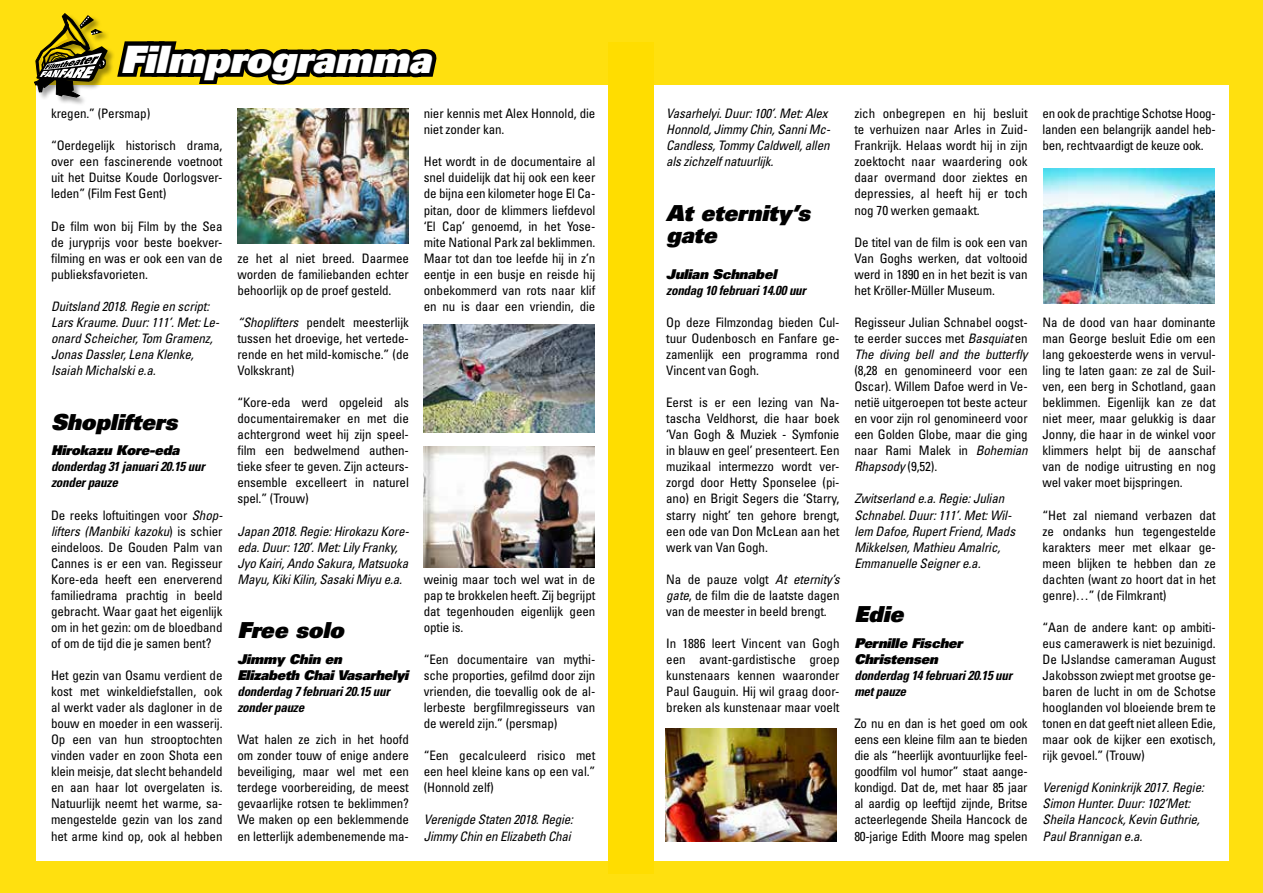
<style>
.page{position:relative;width:1263px;height:893px;background:#ffe00f}
.page>*{position:absolute;margin:0;border:0;box-sizing:border-box;transform-origin:0 0}
.t1{font:37.8px "Univers LT Std X Black Obl";color:#fff}
.t2{font:22.05px/22.5px "Univers LT Std X Black Obl";letter-spacing:-.005em;color:#000}
.t3{font:13.5px/16px "Univers LT Std X Black Obl";letter-spacing:-.015em;color:#000}
.t4{font:condensed 13.05px/16px "Univers LT Std";letter-spacing:-.01em;color:#000;text-align:justify}
.t5{font:italic condensed 13.05px/16px "Univers LT Std";letter-spacing:-.01em;color:#000}
.t6{font:italic 700 condensed 13.05px/16px "Univers LT Std";letter-spacing:-.02em;color:#000}
.s1{font-style:italic}
</style>
<div class="page">
<div style="left:36px;top:85px;width:1192px;height:775px;background:#fff"></div>
<div style="left:609px;top:42px;width:45px;height:832px;background:#fd0"></div>
<svg style="left:34px;top:14px;width:403px;height:99px"></svg>
<img style="left:238px;top:108px;width:170px;height:135px">
<img style="left:424px;top:446px;width:170px;height:121px">
<img style="left:424px;top:324px;width:170px;height:108px">
<img style="left:665px;top:728px;width:171px;height:113px">
<img style="left:1044px;top:168px;width:170px;height:135px">
<h1 class="t1" style="left:120px;top:34px;width:312px">Filmprogramma</h1>
<p class="t4" style="left:51px;top:105px;width:101px">kregen.” (Persmap)</p>
<p class="t4" style="left:51px;top:137px;width:173px">“Oerdegelijk historisch drama, over een fascinerende voetnoot uit het Duitse Koude Oorlogsver&shy;leden” (Film Fest Gent)</p>
<p class="t4" style="left:51px;top:218px;width:173px">De film won bij Film by the Sea de juryprijs voor beste boekver&shy;filming en was er ook een van de publieksfavorieten.</p>
<p class="t5" style="left:51px;top:298px;width:170px">Duitsland 2018. Regie en script:<br>Lars Kraume. Duur: 111’. Met: Le&shy;onard Scheicher, Tom Gramenz,<br>Jonas Dassler, Lena Klenke,<br>Isaiah Michalski e.a.</p>
<h2 class="t2" style="left:51px;top:410px;width:128px">Shoplifters</h2>
<p class="t3" style="left:51px;top:442px;width:130px">Hirokazu Kore-eda</p>
<p class="t6" style="left:51px;top:459px;width:155px">donderdag 31 januari 20.15 uur zonder pauze</p>
<p class="t4" style="left:51px;top:507px;width:173px">De reeks loftuitingen voor <span class="s1">Shop&shy;lifters (Manbiki kazoku</span>) is schier eindeloos. De Gouden Palm van Cannes is er een van. Regisseur Kore-eda heeft een enerverend familiedrama prachtig in beeld gebracht. Waar gaat het eigenlijk om in het gezin: om de bloedband of om de tijd die je samen bent?</p>
<p class="t4" style="left:51px;top:667px;width:173px">Het gezin van Osamu verdient de kost met winkeldiefstallen, ook al werkt vader als dagloner in de bouw en moeder in een wasserij.<br>Op een van hun strooptochten vinden vader en zoon Shota een klein meisje, dat slecht behandeld en aan haar lot overgelaten is.<br>Natuurlijk neemt het warme, sa&shy;mengestelde gezin van los zand het arme kind op, ook al hebben</p>
<p class="t4" style="left:424px;top:105px;width:173px">nier kennis met Alex Honnold, die niet zonder kan.</p>
<p class="t4" style="left:424px;top:154px;width:173px">Het wordt in de documentaire al snel duidelijk dat hij ook een keer de bijna een kilometer hoge El Ca&shy;pitan, door de klimmers liefdevol ‘El Cap’ genoemd, in het Yose&shy;mite National Park zal beklimmen.<br>Maar tot dan toe leefde hij in z’n eentje in een busje en reisde hij onbekommerd van rots naar klif en nu is daar een vriendin, die</p>
<p class="t4" style="left:237px;top:250px;width:173px">ze het al niet breed. Daarmee worden de familiebanden echter behoorlijk op de proef gesteld.</p>
<p class="t4" style="left:237px;top:314px;width:173px"><span class="s1">“Shoplifters</span> pendelt meesterlijk tussen het droevige, het vertede&shy;rende en het mild-komische.” (de Volkskrant)</p>
<p class="t4" style="left:237px;top:394px;width:173px">“Kore-eda werd opgeleid als documentairemaker en met die achtergrond weet hij zijn speel&shy;film een bedwelmend authen&shy;tieke sfeer te geven. Zijn acteurs&shy;ensemble excelleert in naturel spel.” (Trouw)</p>
<p class="t5" style="left:237px;top:523px;width:173px">Japan 2018. Regie: Hirokazu Kore&shy;eda. Duur: 120’. Met: Lily Franky, Jyo Kairi, Ando Sakura, Matsuoka Mayu, Kiki Kilin, Sasaki Miyu e.a.</p>
<h2 class="t2" style="left:237px;top:619px;width:108px">Free solo</h2>
<p class="t3" style="left:237px;top:651px;width:173px">Jimmy Chin en<br>Elizabeth Chai Vasarhelyi</p>
<p class="t6" style="left:237px;top:683px;width:154px">donderdag 7 februari 20.15 uur zonder pauze</p>
<p class="t4" style="left:237px;top:731px;width:173px">Wat halen ze zich in het hoofd om zonder touw of enige andere beveiliging, maar wel met een terdege voorbereiding, de meest gevaarlijke rotsen te beklimmen?<br>We maken op een beklemmende en letterlijk adembenemende ma-</p>
<p class="t4" style="left:424px;top:571px;width:173px">weinig maar toch wel wat in de pap te brokkelen heeft. Zij begrijpt dat tegenhouden eigenlijk geen optie is.</p>
<p class="t4" style="left:424px;top:651px;width:173px">“Een documentaire van mythi&shy;sche proporties, gefilmd door zijn vrienden, die toevallig ook de al&shy;lerbeste bergfilmregisseurs van de wereld zijn.” (persmap)</p>
<p class="t4" style="left:424px;top:747px;width:173px">“Een gecalculeerd risico met een heel kleine kans op een val.” (Honnold zelf)</p>
<p class="t5" style="left:424px;top:812px;width:151px">Verenigde Staten 2018. Regie:<br>Jimmy Chin en Elizabeth Chai</p>
<p class="t5" style="left:666px;top:105px;width:166px">Vasarhelyi. Duur: 100’. Met: Alex<br>Honnold, Jimmy Chin, Sanni Mc-<br>Candless, Tommy Caldwell, allen als zichzelf natuurlijk.</p>
<h2 class="t2" style="left:666px;top:202px;width:145px">At eternity’s gate</h2>
<p class="t3" style="left:666px;top:266px;width:112px">Julian Schnabel</p>
<p class="t6" style="left:666px;top:282px;width:141px">zondag 10 februari 14.00 uur</p>
<p class="t4" style="left:666px;top:314px;width:175px">Op deze Filmzondag bieden Cul&shy;tuur Oudenbosch en Fanfare ge&shy;zamenlijk een programma rond Vincent van Gogh.</p>
<p class="t4" style="left:666px;top:394px;width:175px">Eerst is er een lezing van Na&shy;tascha Veldhorst, die haar boek ‘Van Gogh &amp; Muziek - Symfonie in blauw en geel’ presenteert. Een muzikaal intermezzo wordt ver&shy;zorgd door Hetty Sponselee (pi&shy;ano) en Brigit Segers die ‘Starry, starry night’ ten gehore brengt, een ode van Don McLean aan het werk van Van Gogh.</p>
<p class="t4" style="left:666px;top:571px;width:175px">Na de pauze volgt <span class="s1">At eternity’s gate</span>, de film die de laatste dagen van de meester in beeld brengt.</p>
<p class="t4" style="left:666px;top:635px;width:175px">In 1886 leert Vincent van Gogh een avant-gardistische groep kunstenaars kennen waaronder Paul Gauguin. Hij wil graag door&shy;breken als kunstenaar maar voelt</p>
<p class="t4" style="left:854px;top:105px;width:175px">zich onbegrepen en hij besluit te verhuizen naar Arles in Zuid-Frankrijk. Helaas wordt hij in zijn zoektocht naar waardering ook daar overmand door ziektes en depressies, al heeft hij er toch nog 70 werken gemaakt.</p>
<p class="t4" style="left:854px;top:234px;width:175px">De titel van de film is ook een van Van Goghs werken, dat voltooid werd in 1890 en in het bezit is van het Kröller-Müller Museum.</p>
<p class="t4" style="left:854px;top:314px;width:175px">Regisseur Julian Schnabel oogst&shy;te eerder succes met <span class="s1">Basquiat</span>en <span class="s1">The diving bell and the butterfly</span></p>
<p class="t4" style="left:854px;top:362px;width:175px">(8,28 en genomineerd voor een Oscar). Willem Dafoe werd in Ve&shy;netië uitgeroepen tot beste acteur en voor zijn rol genomineerd voor een Golden Globe, maar die ging naar Rami Malek in <span class="s1">Bohemian Rhapsody</span> (9,52).</p>
<p class="t5" style="left:854px;top:491px;width:162px">Zwitserland e.a. Regie: Julian<br>Schnabel. Duur: 111’. Met: Wil&shy;lem Dafoe, Rupert Friend, Mads<br>Mikkelsen, Mathieu Amalric,<br>Emmanuelle Seigner e.a.</p>
<h2 class="t2" style="left:854px;top:603px;width:50px">Edie</h2>
<p class="t3" style="left:854px;top:635px;width:110px">Pernille Fischer<br>Christensen</p>
<p class="t6" style="left:854px;top:667px;width:159px">donderdag 14 februari 20.15 uur met pauze</p>
<p class="t4" style="left:854px;top:715px;width:175px">Zo nu en dan is het goed om ook eens een kleine film aan te bieden die als “heerlijk avontuurlijke feel&shy;goodfilm vol humor” staat aange&shy;kondigd. Dat de, met haar 85 jaar al aardig op leeftijd zijnde, Britse acteerlegende Sheila Hancock de 80-jarige Edith Moore mag spelen</p>
<p class="t4" style="left:1042px;top:105px;width:175px">en ook de prachtige Schotse Hoog&shy;landen een belangrijk aandel heb&shy;ben, rechtvaardigt de keuze ook.</p>
<p class="t4" style="left:1042px;top:314px;width:175px">Na de dood van haar dominante man George besluit Edie om een lang gekoesterde wens in vervul&shy;ling te laten gaan: ze zal de Suil&shy;ven, een berg in Schotland, gaan beklimmen. Eigenlijk kan ze dat niet meer, maar gelukkig is daar Jonny, die haar in de winkel voor klimmers helpt bij de aanschaf van de nodige uitrusting en nog wel vaker moet bijspringen.</p>
<p class="t4" style="left:1042px;top:507px;width:175px">“Het zal niemand verbazen dat ze ondanks hun tegengestelde karakters meer met elkaar ge&shy;meen blijken te hebben dan ze dachten (want zo hoort dat in het genre)…” (de Filmkrant)</p>
<p class="t4" style="left:1042px;top:619px;width:175px">“Aan de andere kant: op ambiti&shy;eus camerawerk is niet bezuinigd.<br>De IJslandse cameraman August Jakobsson zwiept met grootse ge&shy;baren de lucht in om de Schotse hooglanden vol bloeiende brem te tonen en dat geeft niet alleen Edie, maar ook de kijker een exotisch, rijk gevoel.” (Trouw)</p>
<p class="t5" style="left:1042px;top:780px;width:163px">Verenigd Koninkrijk 2017. Regie:<br>Simon Hunter. Duur: 102’Met:<br>Sheila Hancock, Kevin Guthrie,<br>Paul Brannigan e.a.</p>
</div>
